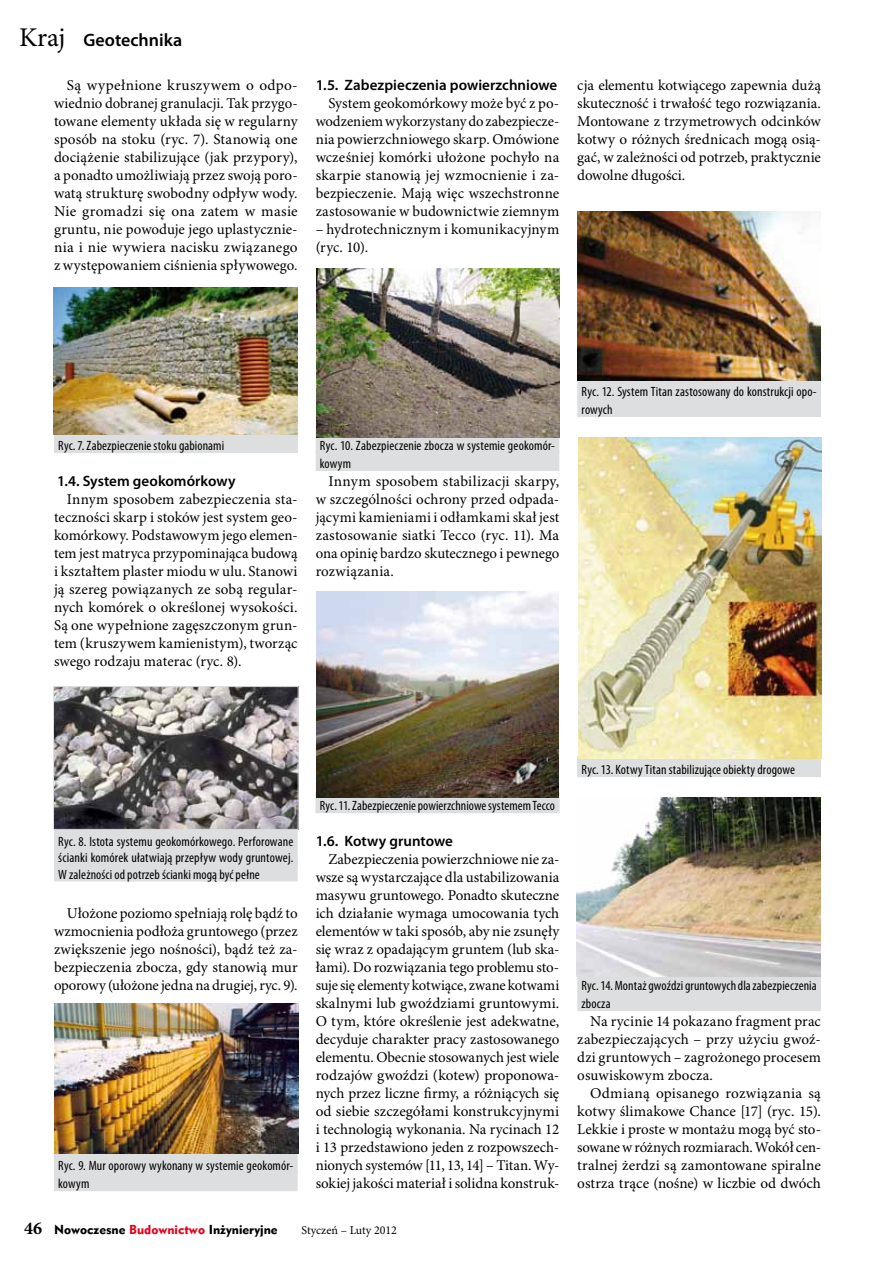
<style>
.page{position:relative;width:893px;height:1263px;background:#fff}
.page>*{position:absolute;margin:0;border:0;box-sizing:border-box;transform-origin:0 0}
.t1{font:600 18px "Myriad Pro";color:#000}
.t2{font:15px/18px "Minion Pro";color:#000;text-align:justify}
.t3{font:600 15px "Myriad Pro";color:#000}
.t4{font:condensed 13.5px/18px "Myriad Pro";letter-spacing:.01em;color:#000}
.t5{font:12px "Geometr 415 Blk PL";color:#000}
.t6{font:12px "Minion Pro";color:#000}
.s1{font-family:"Minion Pro";font-weight:400;font-size:27px}
.s2{font-family:"Minion Pro";font-weight:700;font-size:18px}
.s3{color:#e2001a}
</style>
<div class="page">
<div style="left:54px;top:432px;width:244px;height:21px;background:#dddedf"></div>
<div style="left:54px;top:830px;width:244px;height:37px;background:#dddedf"></div>
<div style="left:54px;top:860px;width:244px;height:21px;background:#dddedf"></div>
<div style="left:54px;top:1152px;width:244px;height:21px;background:#dddedf"></div>
<div style="left:54px;top:1170px;width:244px;height:21px;background:#dddedf"></div>
<img style="left:54px;top:1003px;width:245px;height:150px">
<div style="left:316px;top:432px;width:243px;height:21px;background:#dddedf"></div>
<div style="left:316px;top:450px;width:243px;height:21px;background:#dddedf"></div>
<div style="left:316px;top:792px;width:243px;height:21px;background:#dddedf"></div>
<div style="left:577px;top:378px;width:244px;height:21px;background:#dddedf"></div>
<div style="left:577px;top:396px;width:244px;height:21px;background:#dddedf"></div>
<div style="left:577px;top:756px;width:244px;height:21px;background:#dddedf"></div>
<div style="left:577px;top:972px;width:244px;height:21px;background:#dddedf"></div>
<div style="left:577px;top:990px;width:244px;height:21px;background:#dddedf"></div>
<img style="left:54px;top:287px;width:244px;height:147px">
<img style="left:55px;top:688px;width:242px;height:140px">
<div style="left:53px;top:686px;width:246px;height:144px;border:1px solid #dddedf"></div>
<img style="left:316px;top:268px;width:243px;height:170px">
<img style="left:316px;top:591px;width:243px;height:207px">
<img style="left:578px;top:211px;width:243px;height:170px">
<img style="left:578px;top:438px;width:243px;height:320px">
<img style="left:577px;top:798px;width:244px;height:179px">
<p class="t1" style="left:19px;top:30px;width:165px"><span class="s1">Kraj</span> Geotechnika</p>
<p class="t2" style="left:54px;top:77px;width:245px;text-indent:13px">Są wypełnione kruszywem o odpo&shy;wiednio dobranej granulacji. Tak przygo&shy;towane elementy układa się w regularny sposób na stoku (ryc. 7). Stanowią one dociążenie stabilizujące (jak przypory), a ponadto umożliwiają przez swoją poro&shy;watą strukturę swobodny odpływ wody.<br>Nie gromadzi się ona zatem w masie gruntu, nie powoduje jego uplastycznie&shy;nia i nie wywiera nacisku związanego z występowaniem ciśnienia spływowego.</p>
<p class="t3" style="left:316px;top:77px;width:243px">1.5. Zabezpieczenia powierzchniowe</p>
<p class="t2" style="left:316px;top:95px;width:245px;text-indent:13px">System geokomórkowy może być z po&shy;wodzeniemwykorzystany do zabezpiecze&shy;nia powierzchniowego skarp. Omówione wcześniej komórki ułożone pochyło na skarpie stanowią jej wzmocnienie i za&shy;bezpieczenie. Mają więc wszechstronne zastosowanie w budownictwie ziemnym</p>
<p class="t2" style="left:316px;top:221px;width:245px">– hydrotechnicznym i komunikacyjnym (ryc. 10).</p>
<p class="t2" style="left:577px;top:77px;width:245px">cja elementu kotwiącego zapewnia dużą skuteczność i trwałość tego rozwiązania.<br>Montowane z trzymetrowych odcinków kotwy o różnych średnicach mogą osią&shy;gać, w zależności od potrzeb, praktycznie dowolne długości.</p>
<p class="t4" style="left:58px;top:437px;width:167px">Ryc. 7. Zabezpieczenie stoku gabionami</p>
<p class="t3" style="left:57px;top:473px;width:180px">1.4. System geokomórkowy</p>
<p class="t2" style="left:54px;top:491px;width:245px;text-indent:13px">Innym sposobem zabezpieczenia sta&shy;teczności skarp i stoków jest system geo&shy;komórkowy. Podstawowym jego elemen&shy;tem jest matryca przypominająca budową i kształtem plaster miodu w ulu. Stanowi ją szereg powiązanych ze sobą regular&shy;nych komórek o określonej wysokości.<br>Są one wypełnione zagęszczonym grun&shy;tem (kruszywem kamienistym), tworząc swego rodzaju materac (ryc. 8).</p>
<p class="t4" style="left:320px;top:437px;width:237px">Ryc. 10. Zabezpieczenie zbocza w systemie geokomór&shy;kowym</p>
<p class="t2" style="left:316px;top:473px;width:245px;text-indent:13px">Innym sposobem stabilizacji skarpy, w szczególności ochrony przed odpada&shy;jącymi kamieniami i odłamkami skał jest zastosowanie siatki Tecco (ryc. 11). Ma ona opinię bardzo skutecznego i pewnego rozwiązania.</p>
<p class="t4" style="left:582px;top:383px;width:237px">Ryc. 12. System Titan zastosowany do konstrukcji opo&shy;rowych</p>
<p class="t4" style="left:58px;top:834px;width:237px;line-height:16.2px;text-align:justify">Ryc. 8. Istota systemu geokomórkowego. Perforowane ścianki komórek ułatwiają przepływ wody gruntowej.<br>Wzależności od potrzeb ścianki mogą być pełne</p>
<p class="t2" style="left:54px;top:905px;width:245px;text-indent:13px">Ułożone poziomo spełniają rolę bądź to wzmocnienia podłoża gruntowego (przez zwiększenie jego nośności), bądź też za&shy;bezpieczenia zbocza, gdy stanowią mur oporowy (ułożone jedna na drugiej, ryc. 9).</p>
<p class="t4" style="left:58px;top:1157px;width:237px">Ryc. 9. Mur oporowy wykonany w systemie geokomór&shy;kowym</p>
<p class="t4" style="left:320px;top:797px;width:237px">Ryc. 11. Zabezpieczenie powierzchniowe systemem Tecco</p>
<p class="t3" style="left:316px;top:833px;width:139px">1.6. Kotwy gruntowe</p>
<p class="t2" style="left:316px;top:851px;width:245px;text-indent:13px">Zabezpieczenia powierzchniowe nie za&shy;wsze są wystarczające dla ustabilizowania masywu gruntowego. Ponadto skuteczne ich działanie wymaga umocowania tych elementów w taki sposób, aby nie zsunęły się wraz z opadającym gruntem (lub ska&shy;łami). Do rozwiązania tego problemu sto&shy;suje się elementy kotwiące, zwane kotwami skalnymi lub gwoździami gruntowymi.<br>O tym, które określenie jest adekwatne, decyduje charakter pracy zastosowanego elementu. Obecnie stosowanych jest wiele rodzajów gwoździ (kotew) proponowa&shy;nych przez liczne firmy, a różniących się od siebie szczegółami konstrukcyjnymi i technologią wykonania. Na rycinach 12 i 13 przedstawiono jeden z rozpowszech&shy;nionych systemów [11, 13, 14] – Titan. Wy&shy;sokiej jakości materiał i solidna konstruk-</p>
<p class="t5" style="left:24px;top:1221px;width:255px"><span class="s2">46</span> Nowoczesne <span class="s3">Budownictwo</span> Inżynieryjne</p>
<p class="t6" style="left:302px;top:1223px;width:97px">Styczeń – Luty 2012</p>
<p class="t4" style="left:582px;top:761px;width:215px">Ryc. 13. Kotwy Titan stabilizujące obiekty drogowe</p>
<p class="t4" style="left:582px;top:977px;width:237px">Ryc. 14. Montaż gwoździ gruntowych dla zabezpieczenia zbocza</p>
<p class="t2" style="left:577px;top:1013px;width:245px;text-indent:13px">Na rycinie 14 pokazano fragment prac zabezpieczających – przy użyciu gwoź&shy;dzi gruntowych – zagrożonego procesem osuwiskowym zbocza.</p>
<p class="t2" style="left:577px;top:1085px;width:245px;text-indent:13px">Odmianą opisanego rozwiązania są kotwy ślimakowe Chance [17] (ryc. 15).<br>Lekkie i proste w montażu mogą być sto&shy;sowane w różnych rozmiarach. Wokół cen&shy;tralnej żerdzi są zamontowane spiralne ostrza trące (nośne) w liczbie od dwóch</p>
</div>
